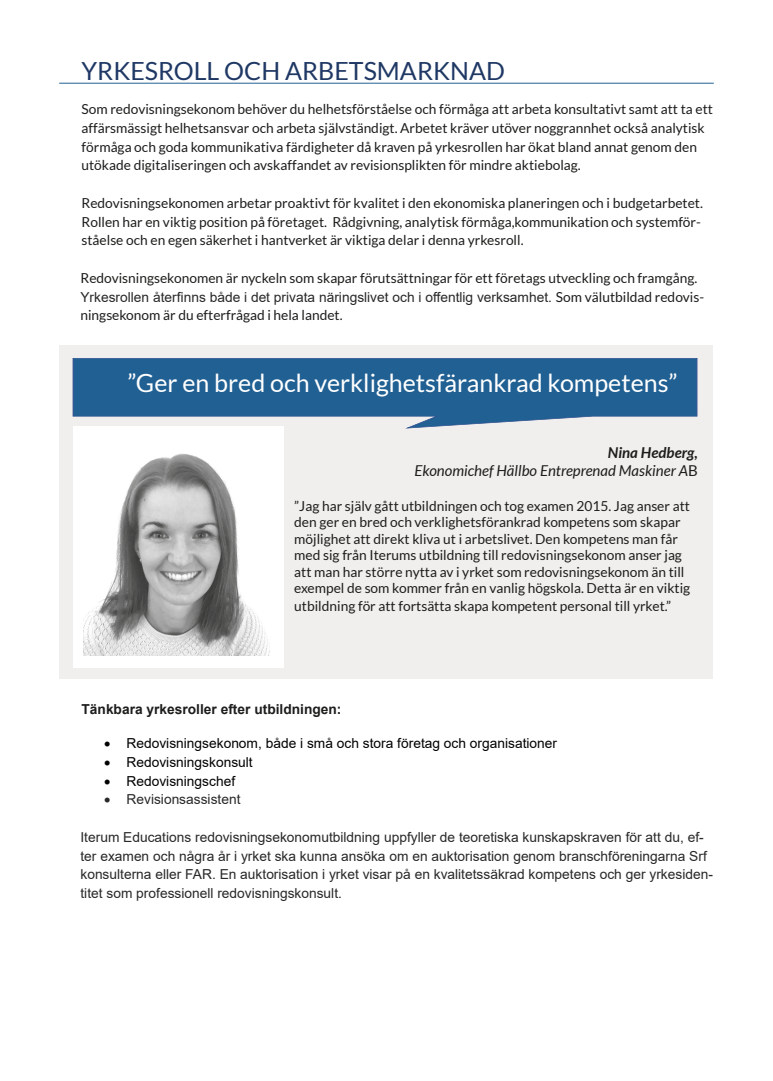
<style>
.page{position:relative;width:773px;height:1081px;background:#fff}
.page>*{position:absolute;margin:0;border:0;box-sizing:border-box;transform-origin:0 0}
.t1{font:25px "Lato";color:#fff}
.Heading_1{font:25px "Lato";color:#1f3864}
.t2{font:italic 15px "Lato";color:#1d1d1b}
.t3{font:italic 700 15px "Lato";color:#1d1d1b}
.t4{font:13.75px/18.8px "Lato";color:#1d1d1b}
.List_Paragraph{font:13.75px/18.8px "Arial";color:#282828}
.t5{font:13.75px "Arial";color:#020203}
.t6{font:700 13.75px "Arial";color:#1d1d1b}
.s1{font-family:"Arial";color:#282828}
.s2{font-style:normal}
</style>
<div class="page">
<hr style="left:59px;top:83px;width:654px;height:1px;background:#216093">
<div style="left:59px;top:345px;width:653px;height:334px;background:#f1efee"></div>
<div style="left:73px;top:426px;width:210px;height:241px;background:#fff"></div>
<img style="left:84px;top:453px;width:186px;height:203px">
<svg style="left:73px;top:358px;width:624px;height:71px;background:#4176a1"></svg>
<p class="Heading_1" style="left:81px;top:57px;width:425px">YRKESROLL OCH ARBETSMARKNAD</p>
<p class="t4" style="left:81px;top:100px;width:633px">Som redovisningsekonom behöver du helhetsförståelse och förmåga att arbeta konsultativt samt att ta ett affärsmässigt helhetsansvar och arbeta självständigt. Arbetet kräver utöver noggrannhet också analytisk förmåga och goda kommunikativa färdigheter då kraven på yrkesrollen har ökat bland annat genom den utökade digitaliseringen och avskaffandet av revisionsplikten för mindre aktiebolag.</p>
<p class="t4" style="left:81px;top:193px;width:623px">Redovisningsekonomen arbetar proaktivt för kvalitet i den ekonomiska planeringen och i budgetarbetet.<br>Rollen har en viktig position på företaget. Rådgivning, analytisk förmåga,kommunikation och systemför&shy;ståelse och en egen säkerhet i hantverket är viktiga delar i denna yrkesroll.</p>
<p class="t4" style="left:80px;top:268px;width:625px">Redovisningsekonomen är nyckeln som skapar förutsättningar för ett företags utveckling och framgång.<br><span class="s1">Yrkesrollen återfinns både i det privata näringslivet och i offentlig verksamhet.</span> Som välutbildad redovis&shy;ningsekonom är du efterfrågad i hela landet.</p>
<p class="t1" style="left:127px;top:369px;width:551px">”Ger en bred och verklighetsfärankrad kompetens”</p>
<p class="t3" style="left:607px;top:444px;width:91px">Nina Hedberg,</p>
<p class="t2" style="left:414px;top:462px;width:285px">Ekonomichef Hällbo Entreprenad Maskiner A<span class="s2">B</span></p>
<p class="t4" style="left:294px;top:497px;width:397px;line-height:16.5px">”Jag har själv gått utbildningen och tog examen 2015. Jag anser att den ger en bred och verklighetsförankrad kompetens som skapar möjlighet att direkt kliva ut i arbetslivet. Den kompetens man får med sig från Iterums utbildning till redovisningsekonom anser jag att man har större nytta av i yrket som redovisningsekonom än till exempel de som kommer från en vanlig högskola. Detta är en viktig</p>
<p class="t4" style="left:294px;top:597px;width:378px">utbildning för att fortsätta skapa kompetent personal till yrket.”</p>
<p class="t6" style="left:81px;top:700px;width:261px">Tänkbara yrkesroller efter utbildningen:</p>
<p class="t5" style="left:104px;top:734px;width:454px">• Redovisningsekonom, både i små och stora företag och organisationer</p>
<p class="t5" style="left:104px;top:752px;width:150px">• Redovisningskonsult</p>
<p class="t5" style="left:104px;top:771px;width:133px">• Redovisningschef</p>
<p class="List_Paragraph" style="left:104px;top:790px;width:138px">• Revisionsassistent</p>
<p class="List_Paragraph" style="left:80px;top:827px;width:634px">Iterum Educations redovisningsekonomutbildning uppfyller de teoretiska kunskapskraven för att du, ef&shy;ter examen och några år i yrket ska kunna ansöka om en auktorisation genom branschföreningarna Srf konsulterna eller FAR. En auktorisation i yrket visar på en kvalitetssäkrad kompetens och ger yrkesiden&shy;titet som professionell redovisningskonsult.</p>
</div>
